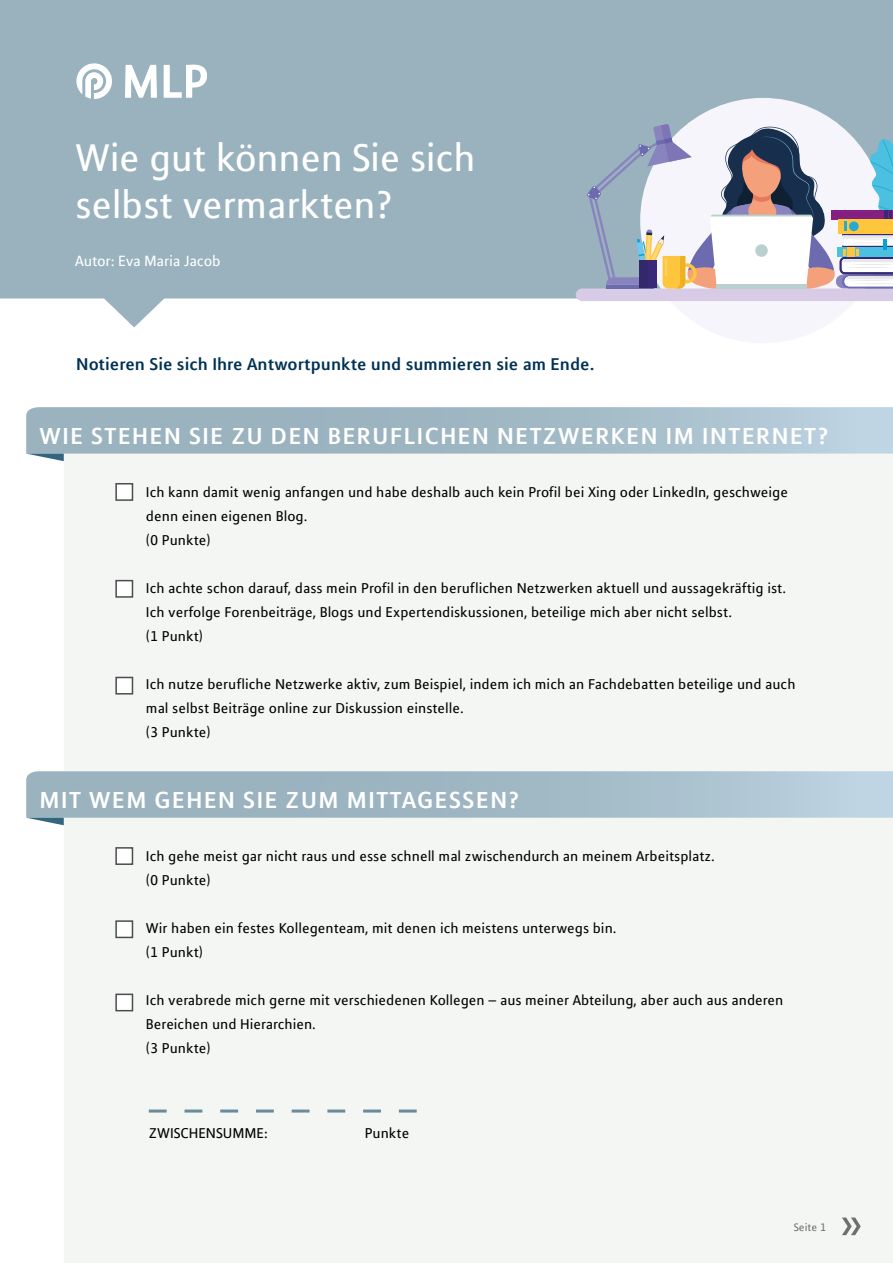
<style>
.page{position:relative;width:893px;height:1263px;background:#fff}
.page>*{position:absolute;margin:0;border:0;box-sizing:border-box;transform-origin:0 0}
.t1{font:54px "MLPOT";color:#706f6f}
.t2{font:42.75px/47.8px "MLPOT";letter-spacing:-.01em;color:#fff}
.t3{font:700 25.5px "MLPOT Caps";letter-spacing:.04em;color:#fff}
.t4{font:700 18.75px "MLPOT";color:#003254}
.t5{font:16.5px "MLPOT";letter-spacing:-.01em;color:#fff}
.t6{font:15.75px/24px "MLPOT";color:#000}
.t7{font:12px "MLPOT";color:#706f6f}
</style>
<div class="page">
<svg style="left:0;top:0;width:893px;height:327px;background:#a1b8c3"></svg>
<svg style="left:164px;top:64px;width:42px;height:34px"></svg>
<svg style="left:125px;top:65px;width:32px;height:33px"></svg>
<svg style="left:76px;top:63px;width:36px;height:36px"></svg>
<div style="left:64px;top:461px;width:829px;height:802px;background:#f4f6f3"></div>
<svg style="left:26px;top:407px;width:867px;height:54px;background:#aec3cd"></svg>
<svg style="left:26px;top:771px;width:867px;height:54px;background:#aec3cd"></svg>
<div style="left:640px;top:98px;width:245px;height:245px;background:#f5f5fb;border-radius:50%"></div>
<svg style="left:576px;top:124px;width:317px;height:177px"></svg>
<div style="left:849px;top:221px;width:10px;height:10px;background:#27a9d2;border-radius:50%"></div>
<hr style="left:883px;top:240px;width:4px;height:10px;background:#04a3d6">
<div style="left:115px;top:483px;width:18px;height:18px;background:#fff;border:2px solid #4c4c4c"></div>
<div style="left:115px;top:580px;width:18px;height:18px;background:#fff;border:2px solid #4c4c4c"></div>
<div style="left:115px;top:677px;width:18px;height:17px;background:#fff;border:2px solid #4c4c4c"></div>
<div style="left:115px;top:847px;width:18px;height:18px;background:#fff;border:2px solid #4c4c4c"></div>
<div style="left:115px;top:920px;width:18px;height:18px;background:#fff;border:2px solid #4c4c4c"></div>
<div style="left:115px;top:993px;width:18px;height:18px;background:#fff;border:2px solid #4c4c4c"></div>
<svg style="left:149px;top:1109px;width:268px;height:3px"></svg>
<h2 class="t2" style="left:75px;top:133px;width:402px">Wie gut können Sie sich selbst vermarkten?</h2>
<p class="t5" style="left:75px;top:252px;width:147px">Autor: Eva Maria Jacob</p>
<p class="t4" style="left:76px;top:354px;width:520px">Notieren Sie sich Ihre Antwortpunkte und summieren sie am Ende.</p>
<h3 class="t3" style="left:39px;top:421px;width:791px">WIE STEHEN SIE ZU DEN BERUFLICHEN NETZWERKEN IM INTERNET?</h3>
<p class="t6" style="left:146px;top:480px;width:643px">Ich kann damit wenig anfangen und habe deshalb auch kein Profil bei Xing oder LinkedIn, geschweige denn einen eigenen Blog.<br>(0 Punkte)</p>
<p class="t6" style="left:146px;top:576px;width:642px">Ich achte schon darauf, dass mein Profil in den beruflichen Netzwerken aktuell und aussagekräftig ist.<br>Ich verfolge Forenbeiträge, Blogs und Expertendiskussionen, beteilige mich aber nicht selbst.<br>(1 Punkt)</p>
<p class="t6" style="left:146px;top:672px;width:651px">Ich nutze berufliche Netzwerke aktiv, zum Beispiel, indem ich mich an Fachdebatten beteilige und auch mal selbst Beiträge online zur Diskussion einstelle.<br>(3 Punkte)</p>
<h3 class="t3" style="left:39px;top:785px;width:482px">MIT WEM GEHEN SIE ZUM MITTAGESSEN?</h3>
<p class="t6" style="left:146px;top:844px;width:570px">Ich gehe meist gar nicht raus und esse schnell mal zwischendurch an meinem Arbeitsplatz. (0 Punkte)</p>
<p class="t6" style="left:146px;top:916px;width:472px">Wir haben ein festes Kollegenteam, mit denen ich meistens unterwegs bin. (1 Punkt)</p>
<p class="t6" style="left:146px;top:988px;width:639px">Ich verabrede mich gerne mit verschiedenen Kollegen – aus meiner Abteilung, aber auch aus anderen<br>Bereichen und Hierarchien.<br>(3 Punkte)</p>
<p class="t6" style="left:149px;top:1121px;width:120px">ZWISCHENSUMME:</p>
<p class="t6" style="left:365px;top:1121px;width:46px">Punkte</p>
<p class="t7" style="left:794px;top:1220px;width:34px">Seite 1</p>
<h1 class="t1" style="left:839px;top:1194px;width:27px">»</h1>
</div>
